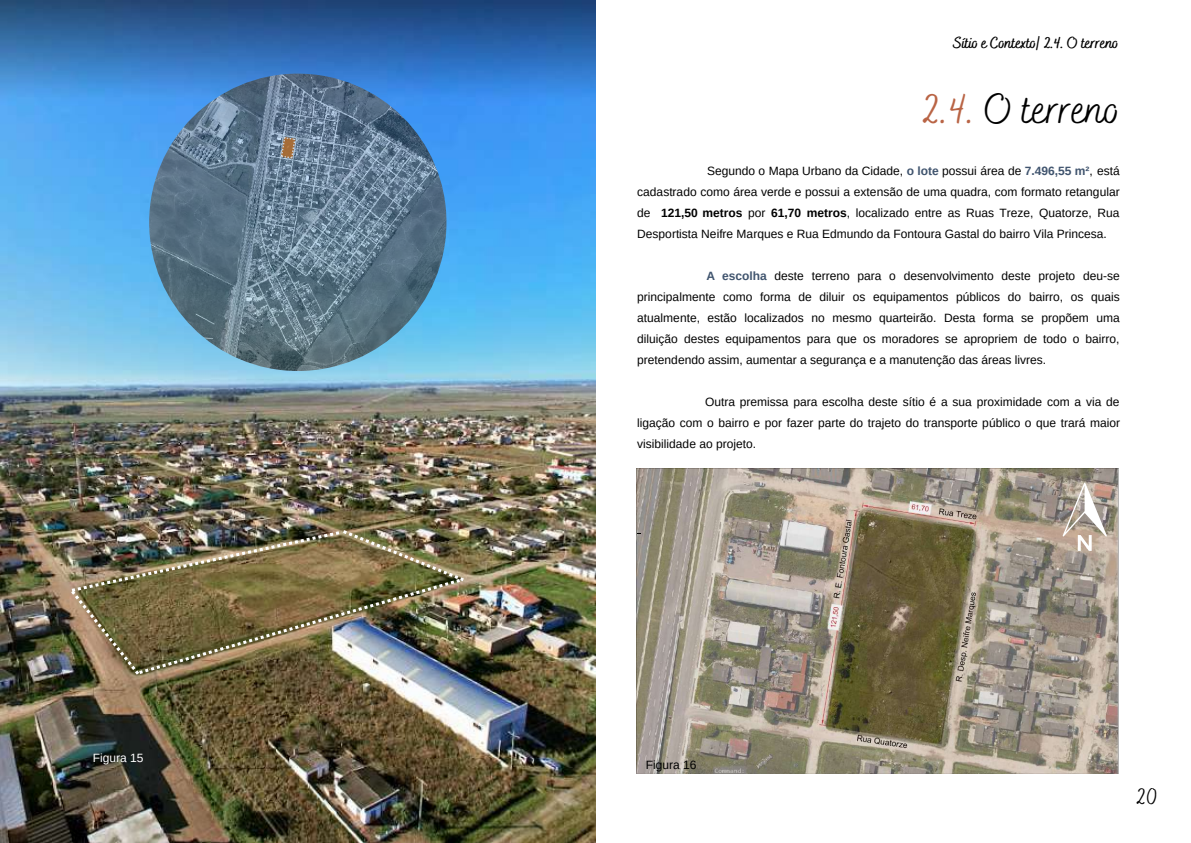
<style>
.page{position:relative;width:1191px;height:843px;background:#fff}
.page>*{position:absolute;margin:0;border:0;box-sizing:border-box;transform-origin:0 0}
.t1{font:42.4px "Bakerie Smooth";color:#000}
.t2{font:23px "Bakerie Smooth";color:#000}
.t3{font:700 16px "Bakerie Smooth";color:#000}
.t4{font:12px/21px "Arimo";color:#000;text-align:justify}
.t5{font:12px "Arimo";color:#fff}
.t6{font:12px "Arimo";color:#000}
.s1{color:#b96445}
.s2{font-weight:700;color:#40546e}
.s3{font-weight:700}
</style>
<div class="page">
<img style="left:636px;top:469px;width:482px;height:304px">
<img style="left:0;top:0;width:596px;height:842px">
<img style="left:71px;top:530px;width:393px;height:144px">
<img style="left:149px;top:74px;width:297px;height:297px;border-radius:50%">
<svg style="left:281px;top:137px;width:15px;height:22px"></svg>
<svg style="left:1062px;top:482px;width:44px;height:68px"></svg>
<p class="t5" style="left:93px;top:751px;width:52px">Figura 15</p>
<h3 class="t3" style="left:953px;top:33px;width:166px">Sítio e Contexto| 2.4. O terreno</h3>
<h1 class="t1" style="left:922px;top:85px;width:199px"><span class="s1">2.4.</span> O terreno</h1>
<p class="t4" style="left:637px;top:160px;width:484px;text-indent:70px">Segundo o Mapa Urbano da Cidade, <span class="s2">o lote</span> possui área de <span class="s2">7.496,55 m²</span>, está cadastrado como área verde e possui a extensão de uma quadra, com formato retangular de <span class="s3">121,50 metros</span> por <span class="s3">61,70 metros</span>, localizado entre as Ruas Treze, Quatorze, Rua Desportista Neifre Marques e Rua Edmundo da Fontoura Gastal do bairro Vila Princesa.</p>
<p class="t4" style="left:637px;top:265px;width:484px;text-indent:69px"><span class="s2">A escolha</span> deste terreno para o desenvolvimento deste projeto deu-se principalmente como forma de diluir os equipamentos públicos do bairro, os quais atualmente, estão localizados no mesmo quarteirão. Desta forma se propõem uma diluição destes equipamentos para que os moradores se apropriem de todo o bairro, pretendendo assim, aumentar a segurança e a manutenção das áreas livres.</p>
<p class="t4" style="left:637px;top:391px;width:484px;text-indent:68px">Outra premissa para escolha deste sítio é a sua proximidade com a via de ligação com o bairro e por fazer parte do trajeto do transporte público o que trará maior visibilidade ao projeto.</p>
<p class="t6" style="left:646px;top:757px;width:52px">Figura 16</p>
<h2 class="t2" style="left:1136px;top:782px;width:23px">20</h2>
</div>
